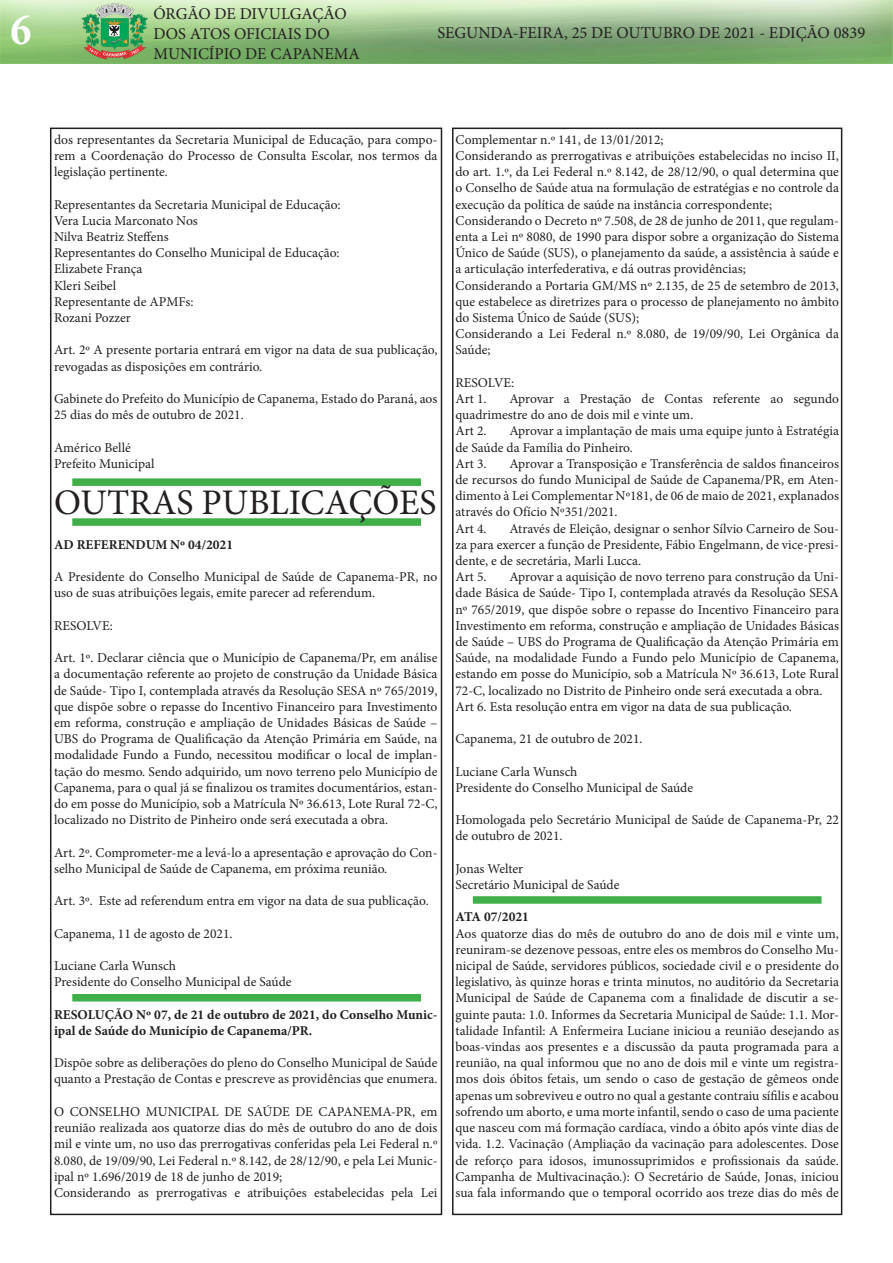
<style>
.page{position:relative;width:893px;height:1263px;background:#fff}
.page>*{position:absolute;margin:0;border:0;box-sizing:border-box;transform-origin:0 0}
.t1{font:700 condensed 45px "Minion Pro";color:#fff}
.t2{font:36px "Minion Pro";color:#231f20}
.t3{font:16.5px/19.8px "Minion Pro";color:#231f20}
.t4{font:13.5px/16.2px "Minion Pro";color:#231f20;text-align:justify}
.t5{font:700 13.5px/16.2px "Minion Pro";color:#231f20}
</style>
<div class="page">
<div style="left:50px;top:128px;width:392px;height:1087px;border:2px solid #231f20"></div>
<img style="left:0;top:0;width:893px;height:64px">
<div style="left:452px;top:128px;width:390px;height:1087px;border:2px solid #231f20"></div>
<div style="left:72px;top:994px;width:349px;height:7px;background:#40ae49"></div>
<div style="left:72px;top:478px;width:349px;height:8px;background:#40ae49"></div>
<div style="left:72px;top:518px;width:349px;height:8px;background:#40ae49"></div>
<div style="left:473px;top:896px;width:348px;height:8px;background:#40ae49"></div>
<h1 class="t1" style="left:11px;top:-1px;width:22px">6</h1>
<p class="t3" style="left:153px;top:4px;width:208px">ÓRGÃO DE DIVULGAÇÃO<br>DOS ATOS OFICIAIS DO<br>MUNICÍPIO DE CAPANEMA</p>
<p class="t3" style="left:437px;top:23px;width:429px">SEGUNDA-FEIRA, 25 DE OUTUBRO DE 2021 - EDIÇÃO 0839</p>
<p class="t4" style="left:54px;top:131px;width:385px">dos representantes da Secretaria Municipal de Educação, para compo&shy;rem a Coordenação do Processo de Consulta Escolar, nos termos da legislação pertinente.</p>
<p class="t4" style="left:54px;top:196px;width:288px">Representantes da Secretaria Municipal de Educação:</p>
<p class="t4" style="left:54px;top:212px;width:145px">Vera Lucia Marconato Nos</p>
<p class="t4" style="left:54px;top:229px;width:116px">Nilva Beatriz Steffens</p>
<p class="t4" style="left:54px;top:245px;width:287px">Representantes do Conselho Municipal de Educação:</p>
<p class="t4" style="left:54px;top:261px;width:90px">Elizabete França</p>
<p class="t4" style="left:54px;top:277px;width:64px">Kleri Seibel</p>
<p class="t4" style="left:54px;top:293px;width:141px">Representante de APMFs:</p>
<p class="t4" style="left:54px;top:310px;width:78px">Rozani Pozzer</p>
<p class="t4" style="left:54px;top:342px;width:385px">Art. 2º A presente portaria entrará em vigor na data de sua publicação, revogadas as disposições em contrário.</p>
<p class="t4" style="left:54px;top:391px;width:385px">Gabinete do Prefeito do Município de Capanema, Estado do Paraná, aos<br>25 dias do mês de outubro de 2021.</p>
<p class="t4" style="left:54px;top:439px;width:78px">Américo Bellé</p>
<p class="t4" style="left:54px;top:455px;width:102px">Prefeito Municipal</p>
<p class="t2" style="left:54px;top:478px;width:384px">OUTRAS PUBLICAÇÕES</p>
<p class="t5" style="left:54px;top:536px;width:181px">AD REFERENDUM Nº 04/2021</p>
<p class="t4" style="left:54px;top:569px;width:385px">A Presidente do Conselho Municipal de Saúde de Capanema-PR, no uso de suas atribuições legais, emite parecer ad referendum.</p>
<p class="t4" style="left:54px;top:617px;width:60px">RESOLVE:</p>
<p class="t4" style="left:54px;top:650px;width:385px">Art. 1º. Declarar ciência que o Município de Capanema/Pr, em análise a documentação referente ao projeto de construção da Unidade Básica de Saúde- Tipo I, contemplada através da Resolução SESA nº 765/2019, que dispõe sobre o repasse do Incentivo Financeiro para Investimento em reforma, construção e ampliação de Unidades Básicas de Saúde – UBS do Programa de Qualificação da Atenção Primária em Saúde, na modalidade Fundo a Fundo, necessitou modificar o local de implan&shy;tação do mesmo. Sendo adquirido, um novo terreno pelo Município de Capanema, para o qual já se finalizou os tramites documentários, estan&shy;do em posse do Município, sob a Matrícula Nº 36.613, Lote Rural 72-C, localizado no Distrito de Pinheiro onde será executada a obra.</p>
<p class="t4" style="left:54px;top:844px;width:385px">Art. 2º. Comprometer-me a levá-lo a apresentação e aprovação do Con&shy;selho Municipal de Saúde de Capanema, em próxima reunião.</p>
<p class="t4" style="left:54px;top:893px;width:376px">Art. 3º. Este ad referendum entra em vigor na data de sua publicação.</p>
<p class="t4" style="left:54px;top:925px;width:180px">Capanema, 11 de agosto de 2021.</p>
<p class="t4" style="left:54px;top:958px;width:124px">Luciane Carla Wunsch</p>
<p class="t4" style="left:54px;top:974px;width:239px">Presidente do Conselho Municipal de Saúde</p>
<p class="t5" style="left:54px;top:1006px;width:385px">RESOLUÇÃO Nº 07, de 21 de outubro de 2021, do Conselho Munic&shy;ipal de Saúde do Município de Capanema/PR.</p>
<p class="t4" style="left:54px;top:1055px;width:385px">Dispõe sobre as deliberações do pleno do Conselho Municipal de Saúde quanto a Prestação de Contas e prescreve as providências que enumera.</p>
<p class="t4" style="left:54px;top:1103px;width:385px">O CONSELHO MUNICIPAL DE SAÚDE DE CAPANEMA-PR, em reunião realizada aos quatorze dias do mês de outubro do ano de dois mil e vinte um, no uso das prerrogativas conferidas pela Lei Federal n.º 8.080, de 19/09/90, Lei Federal n.º 8.142, de 28/12/90, e pela Lei Munic&shy;ipal nº 1.696/2019 de 18 de junho de 2019;</p>
<p class="t4" style="left:54px;top:1184px;width:385px">Considerando as prerrogativas e atribuições estabelecidas pela Lei</p>
<p class="t4" style="left:455px;top:131px;width:210px">Complementar n.º 141, de 13/01/2012;</p>
<p class="t4" style="left:455px;top:148px;width:385px">Considerando as prerrogativas e atribuições estabelecidas no inciso II, do art. 1.º, da Lei Federal n.º 8.142, de 28/12/90, o qual determina que o Conselho de Saúde atua na formulação de estratégias e no controle da execução da política de saúde na instância correspondente;</p>
<p class="t4" style="left:455px;top:212px;width:385px">Considerando o Decreto nº 7.508, de 28 de junho de 2011, que regulam&shy;enta a Lei nº 8080, de 1990 para dispor sobre a organização do Sistema Único de Saúde (SUS), o planejamento da saúde, a assistência à saúde e a articulação interfederativa, e dá outras providências;</p>
<p class="t4" style="left:455px;top:277px;width:385px">Considerando a Portaria GM/MS nº 2.135, de 25 de setembro de 2013, que estabelece as diretrizes para o processo de planejamento no âmbito do Sistema Único de Saúde (SUS);</p>
<p class="t4" style="left:455px;top:326px;width:385px">Considerando a Lei Federal n.º 8.080, de 19/09/90, Lei Orgânica da<br>Saúde;</p>
<p class="t4" style="left:455px;top:374px;width:60px">RESOLVE:</p>
<p class="t4" style="left:455px;top:391px;width:33px">Art 1.</p>
<p class="t4" style="left:455px;top:391px;width:385px;text-indent:54px">Aprovar a Prestação de Contas referente ao segundo quadrimestre do ano de dois mil e vinte um.</p>
<p class="t4" style="left:455px;top:423px;width:33px">Art 2.</p>
<p class="t4" style="left:455px;top:423px;width:385px;text-indent:54px">Aprovar a implantação de mais uma equipe junto à Estratégia de Saúde da Família do Pinheiro.</p>
<p class="t4" style="left:455px;top:455px;width:33px">Art 3.</p>
<p class="t4" style="left:455px;top:455px;width:385px;text-indent:54px">Aprovar a Transposição e Transferência de saldos financeiros de recursos do fundo Municipal de Saúde de Capanema/PR, em Aten&shy;dimento à Lei Complementar Nº181, de 06 de maio de 2021, explanados através do Ofício Nº351/2021.</p>
<p class="t4" style="left:455px;top:520px;width:33px">Art 4.</p>
<p class="t4" style="left:455px;top:520px;width:385px;text-indent:54px">Através de Eleição, designar o senhor Sílvio Carneiro de Sou&shy;za para exercer a função de Presidente, Fábio Engelmann, de vice-presi&shy;dente, e de secretária, Marli Lucca.</p>
<p class="t4" style="left:455px;top:569px;width:33px">Art 5.</p>
<p class="t4" style="left:455px;top:569px;width:385px;text-indent:54px">Aprovar a aquisição de novo terreno para construção da Uni&shy;dade Básica de Saúde- Tipo I, contemplada através da Resolução SESA nº 765/2019, que dispõe sobre o repasse do Incentivo Financeiro para Investimento em reforma, construção e ampliação de Unidades Básicas de Saúde – UBS do Programa de Qualificação da Atenção Primária em Saúde, na modalidade Fundo a Fundo pelo Município de Capanema, estando em posse do Município, sob a Matrícula Nº 36.613, Lote Rural 72-C, localizado no Distrito de Pinheiro onde será executada a obra.</p>
<p class="t4" style="left:455px;top:698px;width:338px">Art 6. Esta resolução entra em vigor na data de sua publicação.</p>
<p class="t4" style="left:455px;top:731px;width:189px">Capanema, 21 de outubro de 2021.</p>
<p class="t4" style="left:455px;top:763px;width:124px">Luciane Carla Wunsch</p>
<p class="t4" style="left:455px;top:779px;width:239px">Presidente do Conselho Municipal de Saúde</p>
<p class="t4" style="left:455px;top:812px;width:385px">Homologada pelo Secretário Municipal de Saúde de Capanema-Pr, 22 de outubro de 2021.</p>
<p class="t4" style="left:455px;top:860px;width:69px">Jonas Welter</p>
<p class="t4" style="left:455px;top:877px;width:165px">Secretário Municipal de Saúde</p>
<p class="t5" style="left:455px;top:909px;width:75px">ATA 07/2021</p>
<p class="t4" style="left:455px;top:925px;width:385px">Aos quatorze dias do mês de outubro do ano de dois mil e vinte um, reuniram-se dezenove pessoas, entre eles os membros do Conselho Mu&shy;nicipal de Saúde, servidores públicos, sociedade civil e o presidente do legislativo, às quinze horas e trinta minutos, no auditório da Secretaria Municipal de Saúde de Capanema com a finalidade de discutir a se&shy;guinte pauta: 1.0. Informes da Secretaria Municipal de Saúde: 1.1. Mor&shy;talidade Infantil: A Enfermeira Luciane iniciou a reunião desejando as boas-vindas aos presentes e a discussão da pauta programada para a reunião, na qual informou que no ano de dois mil e vinte um registra&shy;mos dois óbitos fetais, um sendo o caso de gestação de gêmeos onde apenas um sobreviveu e outro no qual a gestante contraiu sífilis e acabou sofrendo um aborto, e uma morte infantil, sendo o caso de uma paciente que nasceu com má formação cardíaca, vindo a óbito após vinte dias de vida. 1.2. Vacinação (Ampliação da vacinação para adolescentes. Dose de reforço para idosos, imunossuprimidos e profissionais da saúde.<br>Campanha de Multivacinação.): O Secretário de Saúde, Jonas, iniciou sua fala informando que o temporal ocorrido aos treze dias do mês de</p>
</div>
